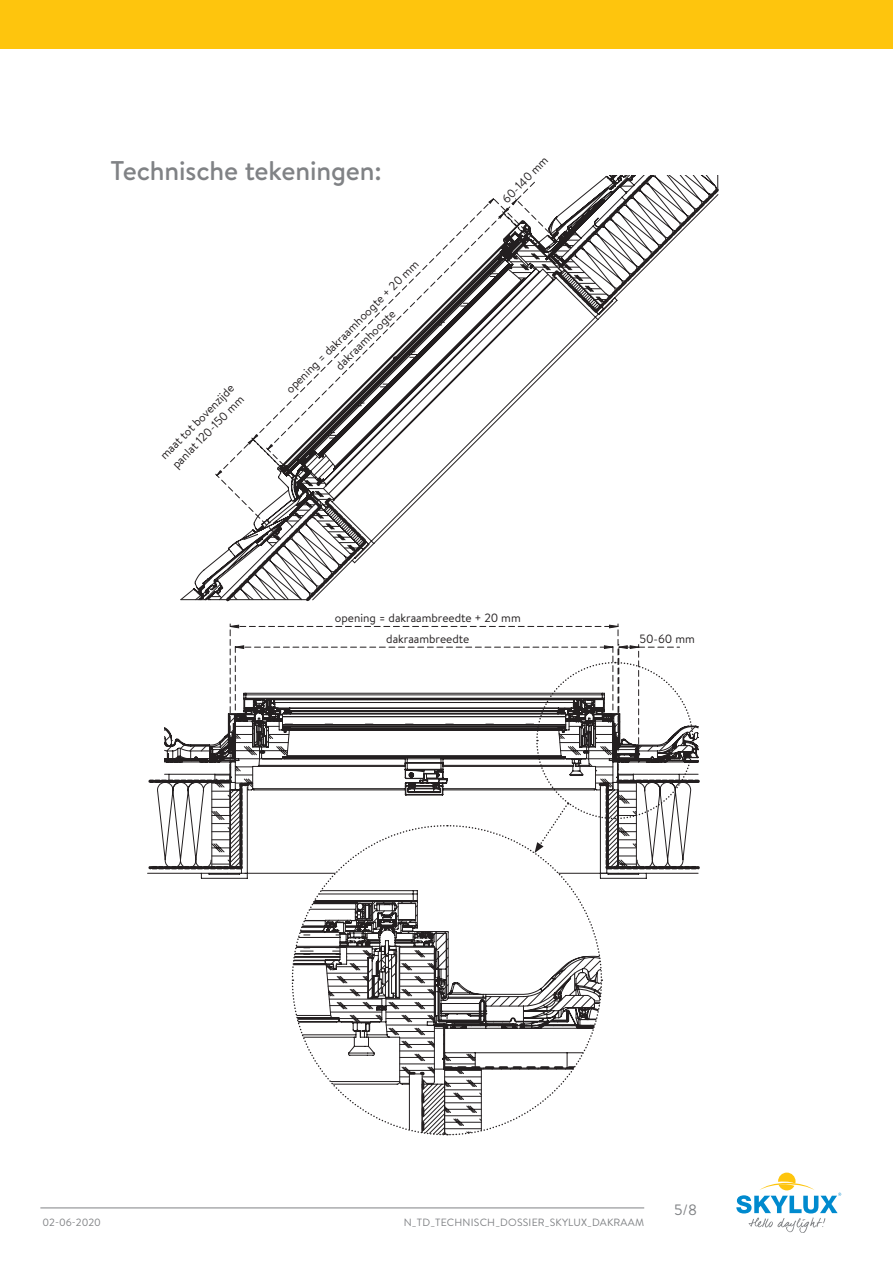
<style>
.page{position:relative;width:893px;height:1263px;background:#fff}
.page>*{position:absolute;margin:0;border:0;box-sizing:border-box;transform-origin:0 0}
.Titel_2{font:500 27px "Brandon Text";letter-spacing:-.005em;color:#808285}
.t1{font:15px "Brandon Text";color:#808285}
.t2{font:12px/14.9px "Brandon Text";color:#231f20}
.t3{font:10.5px "Brandon Text";letter-spacing:.02em;color:#808285}
</style>
<div class="page">
<div style="left:0;top:0;width:893px;height:49px;background:#fec50d"></div>
<svg style="left:736px;top:1172px;width:105px;height:61px"></svg>
<hr style="left:40px;top:1207px;width:604px;height:1px;background:#808285">
<svg style="left:180px;top:176px;width:539px;height:425px"></svg>
<svg style="left:223px;top:492px;width:147px;height:110px"></svg>
<hr style="left:148px;top:873px;width:80px;height:1px;background:#231f20">
<svg style="left:150px;top:624px;width:548px;height:512px"></svg>
<p class="Titel_2" style="left:111px;top:153px;width:273px">Technische tekeningen:</p>
<p class="t2" style="left:157px;top:452px;width:102px;rotate:-46deg">maat tot bovenzijde panlat 120-150 mm</p>
<p class="t2" style="left:282px;top:386px;width:184px;rotate:-45deg">opening = dakraamhoogte + 20 mm</p>
<p class="t2" style="left:332px;top:362px;width:81px;rotate:-45deg">dakraamhoogte</p>
<p class="t2" style="left:499px;top:196px;width:61px;rotate:-46deg">60-140 mm</p>
<p class="t2" style="left:335px;top:609px;width:187px">opening = dakraambreedte + 20 mm</p>
<p class="t2" style="left:386px;top:631px;width:85px">dakraambreedte</p>
<p class="t2" style="left:639px;top:631px;width:57px">50-60 mm</p>
<p class="t3" style="left:43px;top:1215px;width:60px">02-06-2020</p>
<p class="t3" style="left:404px;top:1215px;width:242px">N_TD_TECHNISCH_DOSSIER_SKYLUX_DAKRAAM</p>
<p class="t1" style="left:674px;top:1199px;width:25px">5/8</p>
</div>
